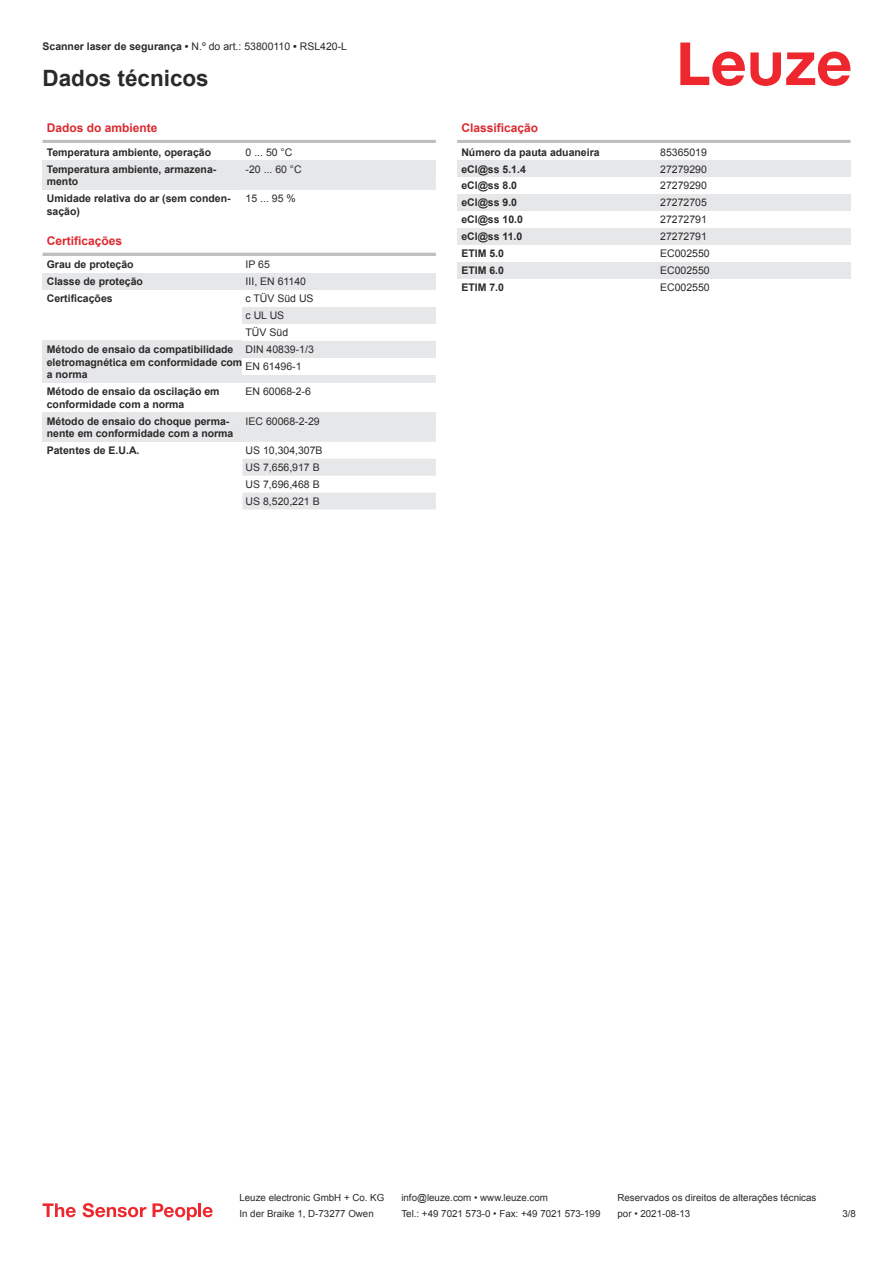
<style>
.page{position:relative;width:893px;height:1263px;background:#fff}
.page>*{position:absolute;margin:0;border:0;box-sizing:border-box;transform-origin:0 0}
.t1{font:700 22.5px "Arial";color:#2b292a}
.t2{font:700 12px "Arial";color:#db2a30}
.t3{font:700 10.5px/12.6px "Arial";color:#2b292a}
.t4{font:10.5px/17px "Arial";color:#2b292a}
.t5{font:9.75px "Arial";color:#2b292a}
.s1{font-weight:700}
</style>
<div class="page">
<svg style="left:680px;top:43px;width:170px;height:43px"></svg>
<svg style="left:43px;top:177px;width:393px;height:265px"></svg>
<hr style="left:43px;top:140px;width:393px;height:3px;background:#bdbfc1">
<div style="left:43px;top:160px;width:199px;height:30px;background:#e6e7e9"></div>
<div style="left:242px;top:160px;width:194px;height:17px;background:#e6e7e9"></div>
<div style="left:43px;top:190px;width:199px;height:29px;background:#fff"></div>
<div style="left:242px;top:190px;width:194px;height:17px;background:#fff"></div>
<div style="left:43px;top:236px;width:393px;height:18px;background:#fff"></div>
<hr style="left:43px;top:253px;width:393px;height:3px;background:#bdbfc1">
<div style="left:43px;top:256px;width:199px;height:17px;background:#fff"></div>
<div style="left:242px;top:256px;width:194px;height:17px;background:#fff"></div>
<div style="left:43px;top:273px;width:199px;height:17px;background:#e6e7e9"></div>
<div style="left:242px;top:273px;width:194px;height:17px;background:#e6e7e9"></div>
<div style="left:43px;top:290px;width:199px;height:17px;background:#fff"></div>
<svg style="left:242px;top:290px;width:194px;height:51px"></svg>
<div style="left:242px;top:307px;width:194px;height:17px;background:#e6e7e9"></div>
<div style="left:43px;top:341px;width:199px;height:42px;background:#e6e7e9"></div>
<div style="left:242px;top:341px;width:194px;height:17px;background:#e6e7e9"></div>
<div style="left:242px;top:358px;width:194px;height:17px;background:#fff"></div>
<div style="left:43px;top:383px;width:199px;height:29px;background:#fff"></div>
<div style="left:242px;top:383px;width:194px;height:17px;background:#fff"></div>
<div style="left:43px;top:412px;width:199px;height:30px;background:#e6e7e9"></div>
<div style="left:242px;top:412px;width:194px;height:17px;background:#e6e7e9"></div>
<svg style="left:242px;top:459px;width:194px;height:50px"></svg>
<hr style="left:457px;top:140px;width:393px;height:3px;background:#bdbfc1">
<div style="left:457px;top:160px;width:200px;height:17px;background:#e6e7e9"></div>
<div style="left:657px;top:160px;width:193px;height:17px;background:#e6e7e9"></div>
<div style="left:457px;top:194px;width:200px;height:17px;background:#e6e7e9"></div>
<div style="left:657px;top:194px;width:193px;height:17px;background:#e6e7e9"></div>
<div style="left:457px;top:228px;width:200px;height:17px;background:#e6e7e9"></div>
<div style="left:657px;top:228px;width:193px;height:17px;background:#e6e7e9"></div>
<div style="left:457px;top:262px;width:200px;height:17px;background:#e6e7e9"></div>
<div style="left:657px;top:262px;width:193px;height:17px;background:#e6e7e9"></div>
<svg style="left:43px;top:1203px;width:33px;height:14px"></svg>
<svg style="left:83px;top:1203px;width:63px;height:14px"></svg>
<svg style="left:153px;top:1203px;width:44px;height:17px"></svg>
<hr style="left:198px;top:1203px;width:3px;height:14px;background:#ed272d">
<svg style="left:203px;top:1207px;width:10px;height:10px"></svg>
<p class="t4" style="left:43px;top:39px;width:306px"><span class="s1">Scanner laser de segurança •</span> N.º do art.: 53800110 <span class="s1">•</span> RSL420-L</p>
<h1 class="t1" style="left:43px;top:70px;width:168px">Dados técnicos</h1>
<p class="t2" style="left:47px;top:123px;width:112px">Dados do ambiente</p>
<p class="t3" style="left:47px;top:147px;width:166px">Temperatura ambiente, operação</p>
<p class="t4" style="left:246px;top:144px;width:48px">0 ... 50 °C</p>
<p class="t3" style="left:47px;top:164px;width:171px">Temperatura ambiente, armazena&shy;mento</p>
<p class="t4" style="left:246px;top:161px;width:58px">-20 ... 60 °C</p>
<p class="t3" style="left:47px;top:193px;width:185px">Umidade relativa do ar (sem conden&shy;sação)</p>
<p class="t4" style="left:246px;top:191px;width:52px">15 ... 95 %</p>
<p class="t2" style="left:47px;top:236px;width:77px">Certificações</p>
<p class="t3" style="left:47px;top:259px;width:88px">Grau de proteção</p>
<p class="t4" style="left:246px;top:257px;width:26px">IP 65</p>
<p class="t3" style="left:47px;top:276px;width:98px">Classe de proteção</p>
<p class="t4" style="left:246px;top:274px;width:62px">III, EN 61140</p>
<p class="t3" style="left:47px;top:293px;width:67px">Certificações</p>
<p class="t4" style="left:246px;top:291px;width:70px">c TÜV Süd US c UL US<br>TÜV Süd</p>
<p class="t3" style="left:47px;top:344px;width:197px">Método de ensaio da compatibilidade eletromagnética em conformidade com a norma</p>
<p class="t4" style="left:246px;top:342px;width:70px">DIN 40839-1/3<br>EN 61496-1</p>
<p class="t3" style="left:47px;top:386px;width:174px">Método de ensaio da oscilação em conformidade com a norma</p>
<p class="t4" style="left:246px;top:384px;width:67px">EN 60068-2-6</p>
<p class="t3" style="left:47px;top:416px;width:188px">Método de ensaio do choque perma&shy;nente em conformidade com a norma</p>
<p class="t4" style="left:246px;top:413px;width:76px">IEC 60068-2-29</p>
<p class="t3" style="left:47px;top:445px;width:94px">Patentes de E.U.A.</p>
<p class="t4" style="left:246px;top:443px;width:79px">US 10,304,307B<br>US 7,656,917 B<br>US 7,696,468 B<br>US 8,520,221 B</p>
<p class="t2" style="left:461px;top:123px;width:78px">Classificação</p>
<p class="t3" style="left:461px;top:147px;width:140px">Número da pauta aduaneira</p>
<p class="t4" style="left:660px;top:144px;width:48px">85365019</p>
<p class="t3" style="left:461px;top:164px;width:66px">eCl@ss 5.1.4</p>
<p class="t4" style="left:660px;top:161px;width:48px">27279290</p>
<p class="t3" style="left:461px;top:180px;width:57px">eCl@ss 8.0</p>
<p class="t4" style="left:660px;top:178px;width:48px">27279290</p>
<p class="t3" style="left:461px;top:197px;width:57px">eCl@ss 9.0</p>
<p class="t4" style="left:660px;top:195px;width:48px">27272705</p>
<p class="t3" style="left:461px;top:214px;width:63px">eCl@ss 10.0</p>
<p class="t4" style="left:660px;top:212px;width:48px">27272791</p>
<p class="t3" style="left:461px;top:231px;width:63px">eCl@ss 11.0</p>
<p class="t4" style="left:660px;top:229px;width:48px">27272791</p>
<p class="t3" style="left:461px;top:248px;width:44px">ETIM 5.0</p>
<p class="t4" style="left:660px;top:246px;width:51px">EC002550</p>
<p class="t3" style="left:461px;top:265px;width:44px">ETIM 6.0</p>
<p class="t4" style="left:660px;top:263px;width:51px">EC002550</p>
<p class="t3" style="left:461px;top:282px;width:44px">ETIM 7.0</p>
<p class="t4" style="left:660px;top:280px;width:51px">EC002550</p>
<p class="t5" style="left:239px;top:1194px;width:146px">Leuze electronic GmbH + Co. KG</p>
<p class="t5" style="left:401px;top:1194px;width:148px">info@leuze.com • www.leuze.com</p>
<p class="t5" style="left:617px;top:1194px;width:200px">Reservados os direitos de alterações técnicas</p>
<p class="t5" style="left:239px;top:1210px;width:136px">In der Braike 1, D-73277 Owen</p>
<p class="t5" style="left:401px;top:1210px;width:201px">Tel.: +49 7021 573-0 • Fax: +49 7021 573-199</p>
<p class="t5" style="left:617px;top:1210px;width:74px">por • 2021-08-13</p>
<p class="t5" style="left:842px;top:1210px;width:15px">3 /8</p>
</div>
